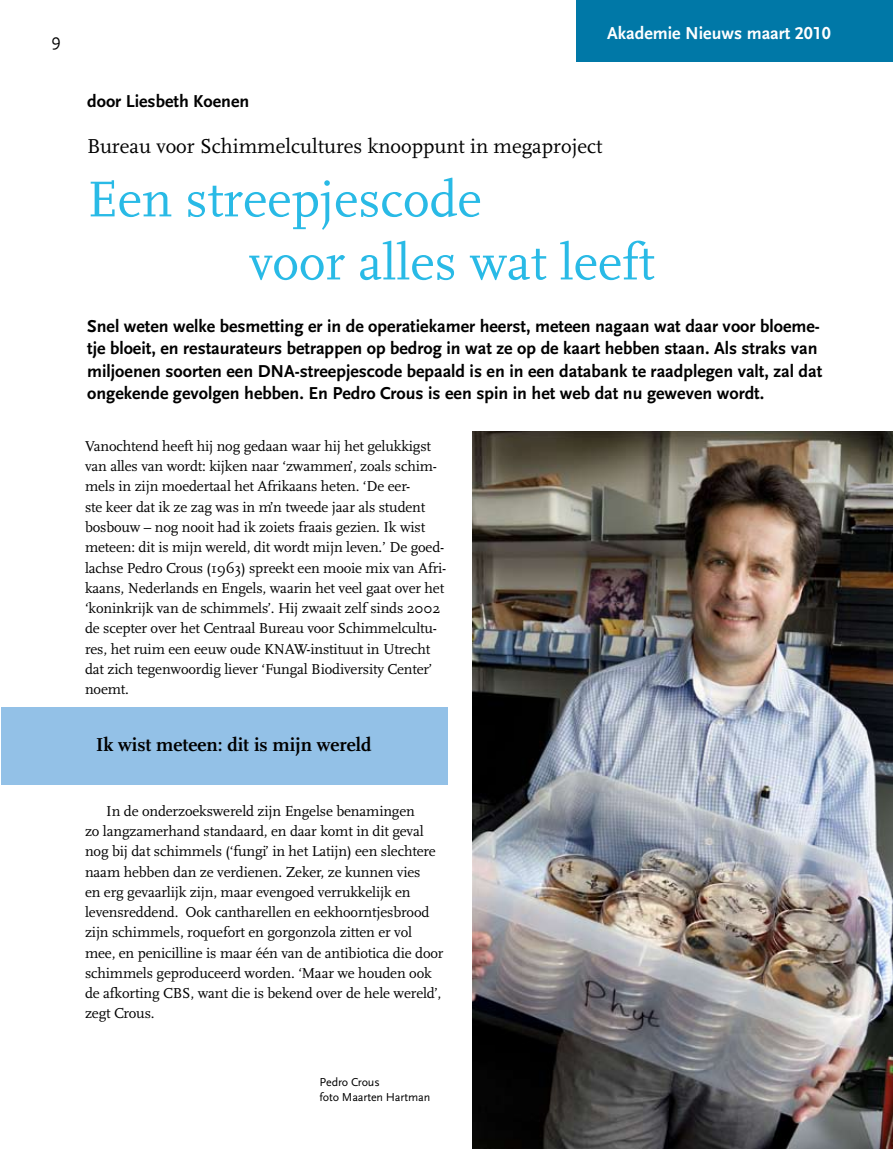
<style>
.page{position:relative;width:893px;height:1149px;background:#fff}
.page>*{position:absolute;margin:0;border:0;box-sizing:border-box;transform-origin:0 0}
.t1{font:52.5px/63px "Scala";color:#29bae6}
.t2{font:21px "Scala";color:#000}
.t3{font:700 19.5px "Scala";color:#000}
.t4{font:700 18px/22.5px "Scala Sans";color:#000}
.t5{font:700 18px "Scala Sans LF";color:#fff}
.t6{font:18px "Scala Sans";color:#000}
.t7{font:15px/20.2px "Scala";letter-spacing:-.01em;color:#000}
.t8{font:12px/15px "Scala Sans";letter-spacing:-.01em;color:#000}
</style>
<div class="page">
<div style="left:577px;top:0;width:316px;height:62px;background:#0078a7"></div>
<div style="left:1px;top:707px;width:447px;height:77px;background:#93c1e7"></div>
<img style="left:472px;top:432px;width:421px;height:716px">
<p class="t6" style="left:51px;top:31px;width:11px">9</p>
<p class="t5" style="left:607px;top:23px;width:225px">Akademie Nieuws maart 2010</p>
<p class="t4" style="left:87px;top:90px;width:164px">door Liesbeth Koenen</p>
<h2 class="t2" style="left:87px;top:135px;width:517px">Bureau voor Schimmelcultures knooppunt in megaproject</h2>
<h1 class="t1" style="left:249px;top:169px;width:407px;text-indent:-162px">Een streepjescode<br>voor alles wat leeft</h1>
<p class="t4" style="left:87px;top:315px;width:737px">Snel weten welke besmetting er in de operatiekamer heerst, meteen nagaan wat daar voor bloeme&shy;tje bloeit, en restaurateurs betrappen op bedrog in wat ze op de kaart hebben staan. Als straks van miljoenen soorten een DNA-streepjescode bepaald is en in een databank te raadplegen valt, zal dat ongekende gevolgen hebben. En Pedro Crous is een spin in het web dat nu geweven wordt.</p>
<p class="t7" style="left:85px;top:436px;width:363px">Vanochtend heeft hij nog gedaan waar hij het gelukkigst van alles van wordt: kijken naar ‘zwammen’, zoals schim&shy;mels in zijn moedertaal het Afrikaans heten. ‘De eer-<br>ste keer dat ik ze zag was in m’n tweede jaar als student bosbouw – nog nooit had ik zoiets fraais gezien. Ik wist meteen: dit is mijn wereld, dit wordt mijn leven.’ De goed&shy;lachse Pedro Crous (1963) spreekt een mooie mix van Afri&shy;kaans, Nederlands en Engels, waarin het veel gaat over het ‘koninkrijk van de schimmels’. Hij zwaait zelf sinds 2002 de scepter over het Centraal Bureau voor Schimmelcultu&shy;res, het ruim een eeuw oude KNAW-instituut in Utrecht dat zich tegenwoordig liever ‘Fungal Biodiversity Center’ noemt.</p>
<h3 class="t3" style="left:96px;top:733px;width:277px">Ik wist meteen: dit is mijn wereld</h3>
<p class="t7" style="left:85px;top:800px;width:360px;text-indent:21px">In de onderzoekswereld zijn Engelse benamingen<br>zo langzamerhand standaard, en daar komt in dit geval nog bij dat schimmels (‘fungi’ in het Latijn) een slechtere naam hebben dan ze verdienen. Zeker, ze kunnen vies<br>en erg gevaarlijk zijn, maar evengoed verrukkelijk en levensreddend. Ook cantharellen en eekhoorntjesbrood zijn schimmels, roquefort en gorgonzola zitten er vol mee, en penicilline is maar één van de antibiotica die door schimmels geproduceerd worden. ‘Maar we houden ook de afkorting CBS, want die is bekend over de hele wereld’, zegt Crous.</p>
<p class="t8" style="left:320px;top:1074px;width:112px">Pedro Crous<br>foto Maarten Hartman</p>
</div>
